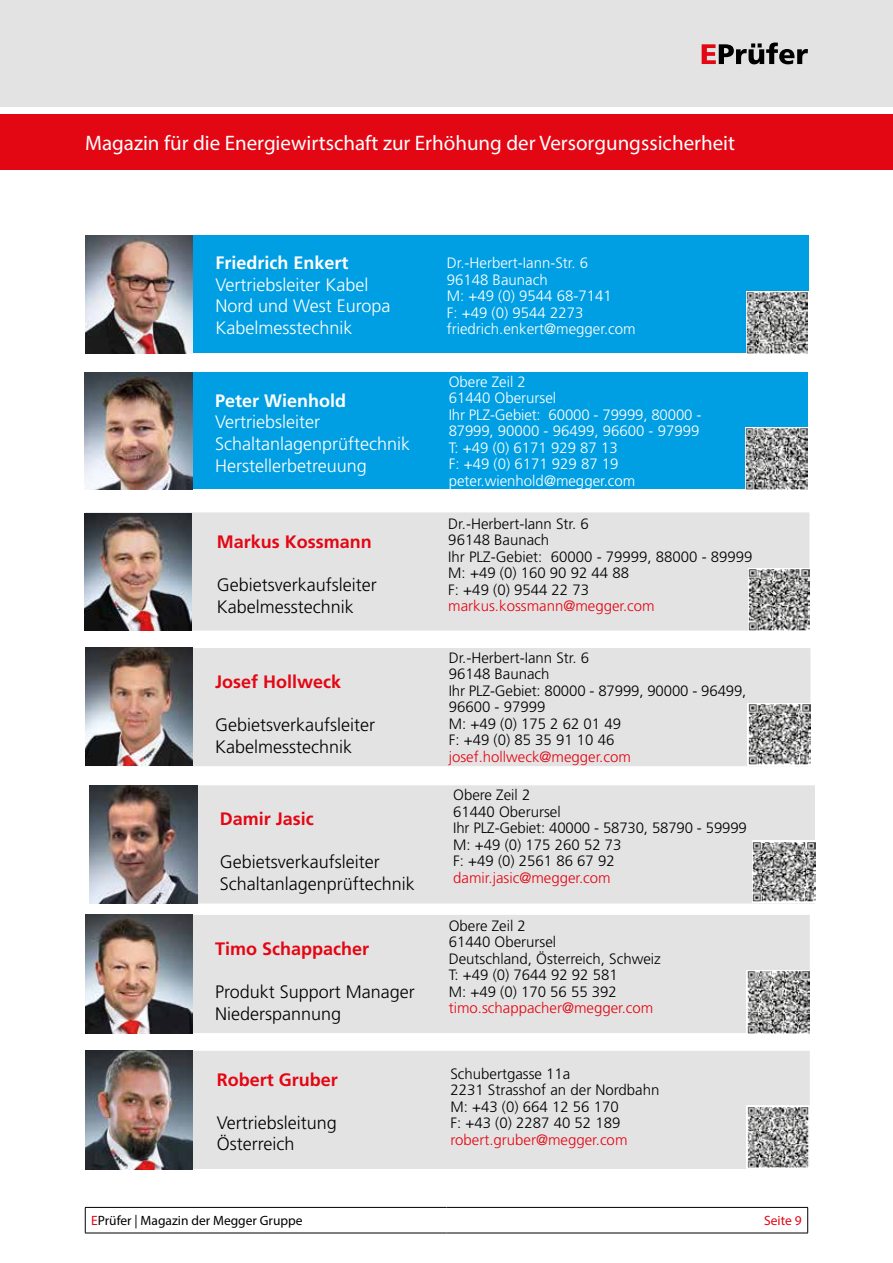
<style>
.page{position:relative;width:893px;height:1263px;background:#fff}
.page>*{position:absolute;margin:0;border:0;box-sizing:border-box;transform-origin:0 0}
.t1{font:21px "Myriad Pro";color:#fff}
.t2{font:300 18px/21.6px "Frutiger LT Pro";color:#000}
.t3{font:300 18px/21.6px "Frutiger LT Pro";color:#fff}
.t4{font:700 18px "Frutiger LT Pro";color:#e30613}
.t5{font:700 18px "Frutiger LT Pro";color:#fff}
.t6{font:300 15px/16.5px "Frutiger LT Pro";color:#000}
.t7{font:300 15px/16.5px "Frutiger LT Pro";color:#fff}
.t8{font:300 15px "Frutiger LT Pro";color:#e30613}
.t9{font:13.5px "Myriad Pro";color:#000}
.t10{font:13.5px "Myriad Pro";color:#e30613}
.s1{color:#e30613}
</style>
<div class="page">
<div style="left:85px;top:1051px;width:725px;height:118px;background:#e3e3e3"></div>
<div style="left:0;top:0;width:893px;height:106px;background:#e3e3e3"></div>
<div style="left:0;top:115px;width:893px;height:55px;background:#e30613"></div>
<svg style="left:702px;top:43px;width:106px;height:21px"></svg>
<hr style="left:85px;top:1207px;width:361px;height:1px;background:#000">
<svg style="left:85px;top:1207px;width:1px;height:26px"></svg>
<hr style="left:446px;top:1207px;width:362px;height:1px;background:#000">
<svg style="left:807px;top:1207px;width:1px;height:26px"></svg>
<hr style="left:85px;top:1233px;width:361px;height:1px;background:#000">
<hr style="left:446px;top:1233px;width:362px;height:1px;background:#000">
<img style="left:85px;top:1051px;width:108px;height:118px">
<div style="left:85px;top:915px;width:725px;height:118px;background:#e3e3e3"></div>
<div style="left:85px;top:512px;width:724px;height:119px;background:#e3e3e3;border:2px solid #e3e3e3"></div>
<div style="left:85px;top:372px;width:723px;height:117px;background:#009fe3"></div>
<img style="left:84px;top:372px;width:109px;height:117px">
<img style="left:85px;top:915px;width:108px;height:118px">
<img style="left:84px;top:513px;width:108px;height:118px">
<div style="left:85px;top:235px;width:724px;height:118px;background:#009fe3"></div>
<img style="left:85px;top:235px;width:107px;height:118px">
<svg style="left:746px;top:291px;width:62px;height:63px"></svg>
<img style="left:747px;top:292px;width:61px;height:61px">
<svg style="left:746px;top:427px;width:62px;height:63px"></svg>
<img style="left:746px;top:428px;width:61px;height:61px">
<svg style="left:748px;top:568px;width:62px;height:62px"></svg>
<img style="left:748px;top:569px;width:61px;height:62px">
<div style="left:86px;top:648px;width:724px;height:118px;background:#e3e3e3"></div>
<img style="left:85px;top:648px;width:108px;height:118px">
<svg style="left:747px;top:703px;width:63px;height:62px"></svg>
<img style="left:748px;top:704px;width:63px;height:60px">
<svg style="left:746px;top:970px;width:64px;height:63px"></svg>
<img style="left:747px;top:971px;width:62px;height:62px">
<img style="left:749px;top:1108px;width:58px;height:58px">
<div style="left:746px;top:1105px;width:64px;height:64px;border:2px solid #fff"></div>
<div style="left:90px;top:785px;width:725px;height:118px;background:#e3e3e3"></div>
<img style="left:90px;top:785px;width:107px;height:118px">
<svg style="left:752px;top:840px;width:64px;height:62px"></svg>
<img style="left:753px;top:841px;width:62px;height:61px">
<h1 class="t1" style="left:85px;top:130px;width:652px">Magazin für die Energiewirtschaft zur Erhöhung der Versorgungssicherheit</h1>
<p class="t5" style="left:215px;top:252px;width:135px">Friedrich Enkert</p>
<p class="t3" style="left:215px;top:274px;width:177px">Vertriebsleiter Kabel<br>Nord und West Europa<br>Kabelmesstechnik</p>
<p class="t5" style="left:215px;top:390px;width:133px">Peter Wienhold</p>
<p class="t3" style="left:215px;top:411px;width:197px">Vertriebsleiter<br>Schaltanlagenprüftechnik<br>Herstellerbetreuung</p>
<p class="t4" style="left:217px;top:531px;width:156px">Markus Kossmann</p>
<p class="t2" style="left:217px;top:574px;width:161px">Gebietsverkaufsleiter<br>Kabelmesstechnik</p>
<p class="t4" style="left:215px;top:671px;width:128px">Josef Hollweck</p>
<p class="t2" style="left:215px;top:714px;width:161px">Gebietsverkaufsleiter<br>Kabelmesstechnik</p>
<p class="t4" style="left:220px;top:808px;width:96px">Damir Jasic</p>
<p class="t2" style="left:220px;top:851px;width:197px">Gebietsverkaufsleiter<br>Schaltanlagenprüftechnik</p>
<p class="t4" style="left:215px;top:938px;width:156px">Timo Schappacher</p>
<p class="t2" style="left:215px;top:981px;width:201px">Produkt Support Manager<br>Niederspannung</p>
<p class="t4" style="left:217px;top:1069px;width:123px">Robert Gruber</p>
<p class="t2" style="left:217px;top:1111px;width:122px">Vertriebsleitung<br>Österreich</p>
<p class="t7" style="left:447px;top:255px;width:190px">Dr.-Herbert-Iann-Str. 6<br>96148 Baunach<br>M: +49 (0) 9544 68-7141<br>F: +49 (0) 9544 2273 friedrich.enkert@megger.com</p>
<p class="t7" style="left:449px;top:373px;width:254px">Obere Zeil 2<br>61440 Oberursel<br>Ihr PLZ-Gebiet: 60000 - 79999, 80000 -<br>87999, 90000 - 96499, 96600 - 97999<br>T: +49 (0) 6171 929 87 13<br>F: +49 (0) 6171 929 87 19 peter.wienhold@megger.com</p>
<p class="t6" style="left:448px;top:515px;width:306px">Dr.-Herbert-Iann Str. 6<br>96148 Baunach<br>Ihr PLZ-Gebiet: 60000 - 79999, 88000 - 89999<br>M: +49 (0) 160 90 92 44 88<br>F: +49 (0) 9544 22 73</p>
<p class="t8" style="left:448px;top:597px;width:208px">markus.kossmann@megger.com</p>
<p class="t6" style="left:449px;top:650px;width:299px">Dr.-Herbert-Iann Str. 6<br>96148 Baunach<br>Ihr PLZ-Gebiet: 80000 - 87999, 90000 - 96499,<br>96600 - 97999<br>M: +49 (0) 175 2 62 01 49<br>F: +49 (0) 85 35 91 10 46</p>
<p class="t8" style="left:449px;top:748px;width:184px">josef.hollweck@megger.com</p>
<p class="t6" style="left:453px;top:787px;width:295px">Obere Zeil 2<br>61440 Oberursel<br>Ihr PLZ-Gebiet: 40000 - 58730, 58790 - 59999<br>M: +49 (0) 175 260 52 73<br>F: +49 (0) 2561 86 67 92</p>
<p class="t8" style="left:453px;top:869px;width:159px">damir.jasic@megger.com</p>
<p class="t6" style="left:449px;top:917px;width:214px">Obere Zeil 2<br>61440 Oberursel<br>Deutschland, Österreich, Schweiz<br>T: +49 (0) 7644 92 92 581<br>M: +49 (0) 170 56 55 392</p>
<p class="t8" style="left:449px;top:999px;width:206px">timo.schappacher@megger.com</p>
<p class="t6" style="left:450px;top:1065px;width:210px">Schubertgasse 11a<br>2231 Strasshof an der Nordbahn<br>M: +43 (0) 664 12 56 170<br>F: +43 (0) 2287 40 52 189</p>
<p class="t8" style="left:450px;top:1130px;width:179px">robert.gruber@megger.com</p>
<p class="t9" style="left:91px;top:1212px;width:213px"><span class="s1">E</span>Prüfer | Magazin der Megger Gruppe</p>
<p class="t10" style="left:764px;top:1212px;width:39px">Seite 9</p>
</div>
